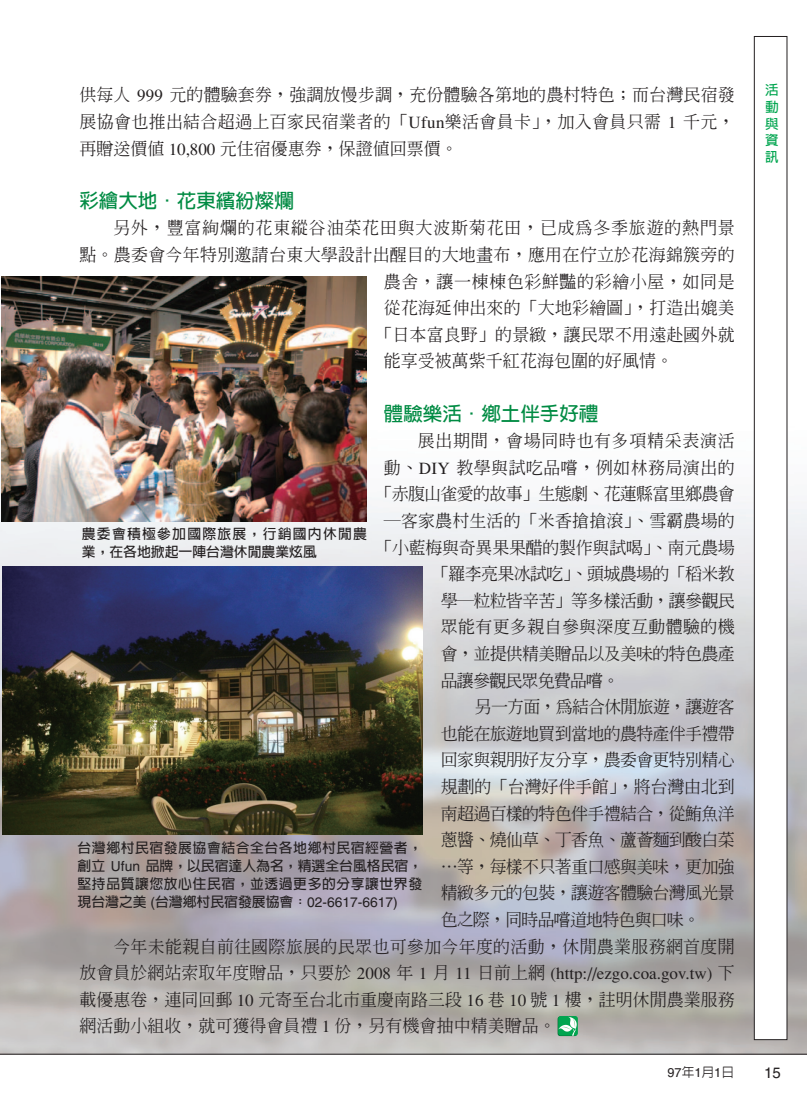
<style>
.page{position:relative;width:807px;height:1105px;background:#fff}
.page>*{position:absolute;margin:0;border:0;box-sizing:border-box;transform-origin:0 0}
.t1{font:700 19.5px "Lin Gothic";color:#008b43}
.t2{font:500 16.95px/26.5px "Inn Ming";color:#231f20;text-align:justify}
.t3{font:500 16.95px "Inn Ming";letter-spacing:-.04em;color:#231f20}
.t4{font:16.95px "Times";color:#231f20}
.t5{font:500 16.95px "Inn Ming";letter-spacing:-.05em;color:#231f20}
.t6{font:500 16.95px "Inn Ming";letter-spacing:.035em;color:#231f20}
.t7{font:500 16.95px "Inn Ming";letter-spacing:.045em;color:#231f20}
.t8{font:500 16.95px "Inn Ming";letter-spacing:-.02em;color:#231f20}
.t9{font:500 16.95px "Inn Ming";letter-spacing:.025em;color:#231f20}
.t10{font:15px "Helvetica";color:#231f20}
.t11{font:700 13.8px/18px "Lin Gothic";letter-spacing:.04em;color:#231f20;text-align:justify}
.t12{font:700 13.8px/18px "Lin Gothic";letter-spacing:.09em;color:#231f20}
.t13{font:700 13.5px/16.5px "Lin Gothic";color:#00a54f;text-align:justify}
.t14{font:12.75px "Helvetica";color:#231f20}
.s1{font-family:"Times";font-weight:400}
.s2{font-family:"Inn Ming";font-weight:500}
.s3{font-family:"Helvetica";font-weight:400}
.s4{font-family:"Lin Gothic";font-weight:500}
</style>
<div class="page">
<img style="left:0;top:36px;width:807px;height:1019px">
<p class="t2" style="left:79px;top:82px;width:657px">供每人 <span class="s1">999</span> 元的體驗套券，強調放慢步調，充份體驗各第地的農村特色；而台灣民宿發展協會也推出結合超過上百家民宿業者的「<span class="s1">Ufun</span>樂活會員卡」，加入會員只需 <span class="s1">1</span> 千元，再贈送價值 <span class="s1">10,800</span> 元住宿優惠券，保證值回票價。</p>
<p class="t1" style="left:79px;top:191px;width:216px">彩繪大地．花東繽紛燦爛</p>
<p class="t7" style="left:113px;top:219px;width:623px">另外，豐富絢爛的花東縱谷油菜花田與大波斯菊花田，已成為冬季旅遊的熱門景</p>
<p class="t2" style="left:79px;top:241px;width:657px">點。農委會今年特別邀請台東大學設計出醒目的大地畫布，應用在佇立於花海錦簇旁的</p>
<p class="t6" style="left:384px;top:273px;width:352px">農舍，讓一棟棟色彩鮮豔的彩繪小屋，如同是</p>
<p class="t2" style="left:384px;top:294px;width:352px">從花海延伸出來的「大地彩繪圖」，打造出媲美</p>
<p class="t2" style="left:375px;top:321px;width:361px">「日本富良野」的景緻，讓民眾不用遠赴國外就</p>
<p class="t2" style="left:384px;top:347px;width:291px">能享受被萬紫千紅花海包圍的好風情。</p>
<p class="t1" style="left:384px;top:403px;width:216px">體驗樂活．鄉土伴手好禮</p>
<p class="t6" style="left:418px;top:432px;width:318px">展出期間，會場同時也有多項精采表演活</p>
<p class="t9" style="left:384px;top:459px;width:352px">動、<span class="s1">DIY</span> 教學與試吃品嚐，例如林務局演出的</p>
<p class="t3" style="left:375px;top:485px;width:361px">「赤腹山雀愛的故事」生態劇、花蓮縣富里鄉農會</p>
<p class="t2" style="left:384px;top:507px;width:352px">─客家農村生活的「米香搶搶滾」、雪霸農場的</p>
<p class="t8" style="left:375px;top:538px;width:361px">「小藍梅與奇異果果醋的製作與試喝」、南元農場</p>
<p class="t3" style="left:432px;top:565px;width:304px">「羅李亮果冰試吃」、頭城農場的「稻米教</p>
<p class="t3" style="left:441px;top:591px;width:295px">學─粒粒皆辛苦」等多樣活動，讓參觀民</p>
<p class="t2" style="left:441px;top:613px;width:295px">眾能有更多親自參與深度互動體驗的機</p>
<p class="t3" style="left:441px;top:645px;width:295px">會，並提供精美贈品以及美味的特色農產</p>
<p class="t5" style="left:441px;top:671px;width:180px">品讓參觀民眾免費品嚐。</p>
<p class="t5" style="left:475px;top:698px;width:261px">另一方面，為結合休閒旅遊，讓遊客</p>
<p class="t3" style="left:441px;top:724px;width:295px">也能在旅遊地買到當地的農特產伴手禮帶</p>
<p class="t3" style="left:441px;top:751px;width:295px">回家與親朋好友分享，農委會更特別精心</p>
<p class="t2" style="left:441px;top:773px;width:295px">規劃的「台灣好伴手館」，將台灣由北到</p>
<p class="t3" style="left:441px;top:804px;width:295px">南超過百樣的特色伴手禮結合，從鮪魚洋</p>
<p class="t3" style="left:441px;top:831px;width:295px">蔥醬、燒仙草、丁香魚、蘆薈麵到酸白菜</p>
<p class="t3" style="left:441px;top:857px;width:295px">…等，每樣不只著重口感與美味，更加強</p>
<p class="t3" style="left:441px;top:884px;width:295px">精緻多元的包裝，讓遊客體驗台灣風光景</p>
<p class="t5" style="left:441px;top:910px;width:261px">色之際，同時品嚐道地特色與口味。</p>
<p class="t2" style="left:113px;top:932px;width:623px">今年未能親自前往國際旅展的民眾也可參加今年度的活動，休閒農業服務網首度開</p>
<p class="t4" style="left:79px;top:967px;width:657px"><span class="s2">放會員於網站索取年度贈品，只要於</span> 2008 <span class="s2">年</span> 1 <span class="s2">月</span> 11 <span class="s2">日前上網</span> (http://ezgo.coa.gov.tw) <span class="s2">下</span></p>
<p class="t2" style="left:79px;top:985px;width:657px">載優惠卷，連同回郵 <span class="s1">10</span> 元寄至台北市重慶南路三段 <span class="s1">16</span> 巷 <span class="s1">10</span> 號 <span class="s1">1</span> 樓，註明休閒農業服務網活動小組收，就可獲得會員禮 <span class="s1">1</span> 份，另有機會抽中精美贈品。</p>
<p class="t12" style="left:82px;top:524px;width:287px">農委會積極參加國際旅展，行銷國內休閒農業，在各地掀起一陣台灣休閒農業炫風</p>
<p class="t11" style="left:78px;top:838px;width:346px">台灣鄉村民宿發展協會結合全台各地鄉村民宿經營者，創立 <span class="s3">Ufun</span> 品牌，以民宿達人為名，精選全台風格民宿，堅鎛品質讓您放心住民宿，並透過更多的分享讓世界發現台灣之美 <span class="s3">(</span>台灣鄉村民宿發展協會：<span class="s3">02-6617-6617)</span></p>
<p class="t13" style="left:765px;top:82px;width:15px">活動與資訊</p>
<p class="t14" style="left:667px;top:1067px;width:68px">97<span class="s4">年</span>1<span class="s4">月</span>1<span class="s4">日</span></p>
<p class="t10" style="left:764px;top:1066px;width:18px">15</p>
</div>
